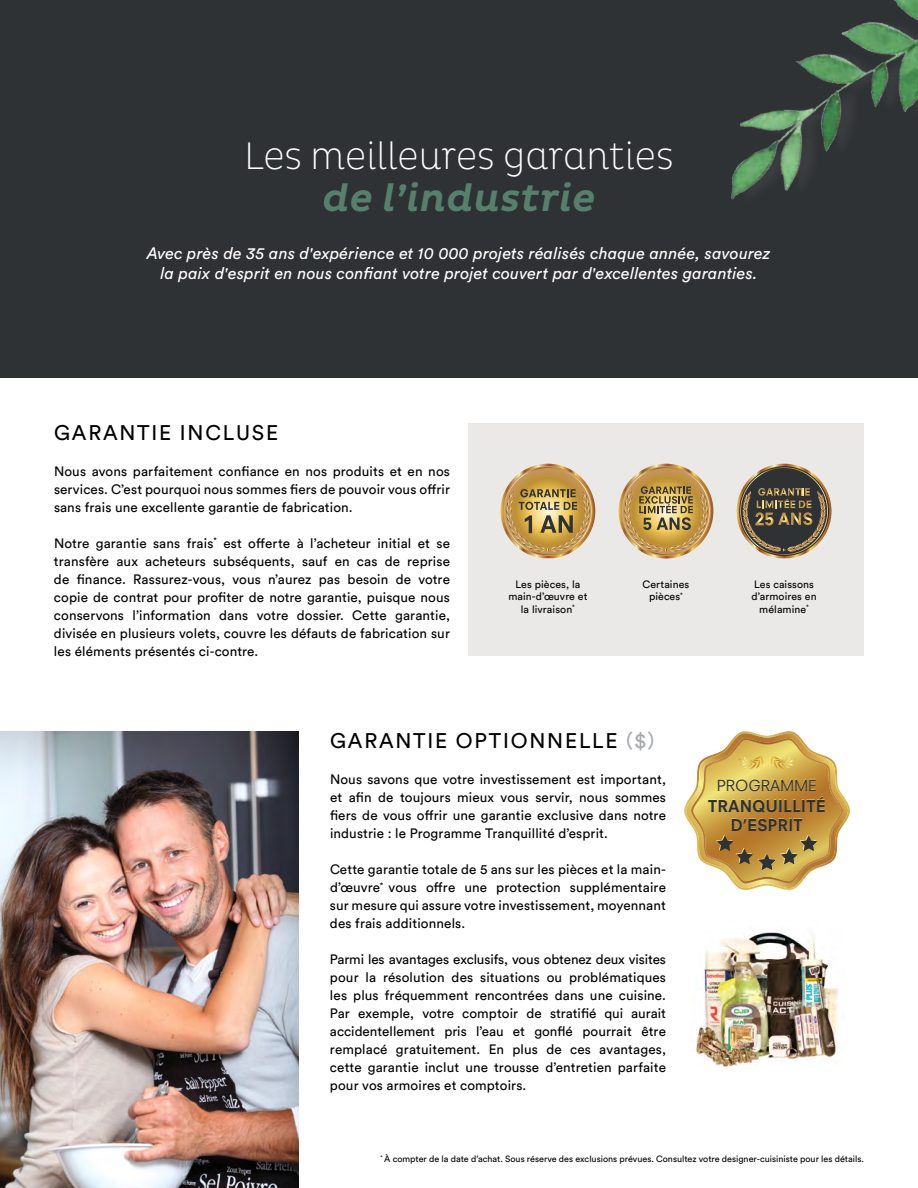
<style>
.page{position:relative;width:918px;height:1188px;background:#fff}
.page>*{position:absolute;margin:0;border:0;box-sizing:border-box;transform-origin:0 0}
.t1{font:200 39px "Pluto Cond";color:#fff}
.t2{font:italic 500 39px "Pluto";color:#56806c}
.t3{font:21px "Circular Std";letter-spacing:.085em;color:#000}
.t4{font:italic 16.5px/19.8px "Circular Std";letter-spacing:.01em;color:#fff;text-align:center}
.t5{font:800 15.9px/19.2px "Neuzeit SLT Std";color:#2f3235;text-align:center}
.t6{font:15px "Neuzeit SLT Std";color:#2f3235}
.t7{font:13.5px/18px "Circular Std";letter-spacing:.01em;color:#000;text-align:justify}
.t8{font:10.5px/12.6px "Circular Std";letter-spacing:.01em;color:#000;text-align:center}
.t9{font:9px "Circular Std";color:#000}
.t10{font:5.25px "Circular Std";color:#000}
.s1{color:#a7a9ac}
</style>
<div class="page">
<svg style="left:684px;top:731px;width:166px;height:159px"></svg>
<img style="left:696px;top:932px;width:143px;height:136px">
<div style="left:468px;top:423px;width:396px;height:233px;background:#eae9e7"></div>
<svg style="left:500px;top:464px;width:95px;height:94px"></svg>
<svg style="left:619px;top:464px;width:94px;height:95px"></svg>
<svg style="left:622px;top:467px;width:88px;height:88px;background:#c0a164"></svg>
<svg style="left:737px;top:464px;width:95px;height:94px"></svg>
<div style="left:0;top:0;width:918px;height:378px;background:#2f3235"></div>
<img style="left:731px;top:0;width:187px;height:200px">
<img style="left:0;top:731px;width:298px;height:457px">
<h1 class="t1" style="left:244px;top:133px;width:431px">Les meilleures garanties</h1>
<h1 class="t2" style="left:322px;top:176px;width:275px">de l’industrie</h1>
<p class="t4" style="left:147px;top:243px;width:625px">Avec près de 35 ans d'expérience et 10 000 projets réalisés chaque année, savourez la paix d'esprit en nous confiant votre projet couvert par d'excellentes garanties.</p>
<h2 class="t3" style="left:54px;top:420px;width:226px">GARANTIE INCLUSE</h2>
<p class="t7" style="left:54px;top:462px;width:398px">Nous avons parfaitement confiance en nos produits et en nos services. C’est pourquoi nous sommes fiers de pouvoir vous offrir sans frais une excellente garantie de fabrication.</p>
<p class="t7" style="left:54px;top:534px;width:398px">Notre garantie sans frais<sup>*</sup> est offerte à l’acheteur initial et se transfère aux acheteurs subséquents, sauf en cas de reprise de finance. Rassurez-vous, vous n’aurez pas besoin de votre copie de contrat pour profiter de notre garantie, puisque nous conservons l’information dans votre dossier. Cette garantie, divisée en plusieurs volets, couvre les défauts de fabrication sur les éléments présentés ci-contre.</p>
<p class="t8" style="left:508px;top:577px;width:81px">Les pièces, la main-d’œuvre et la livraison<sup>*</sup></p>
<p class="t8" style="left:643px;top:577px;width:48px">Certaines pièces<sup>*</sup></p>
<p class="t8" style="left:751px;top:577px;width:67px">Les caissons d’armoires en mélamine<sup>*</sup></p>
<h2 class="t3" style="left:330px;top:728px;width:326px">GARANTIE OPTIONNELLE <span class="s1">($)</span></h2>
<p class="t7" style="left:330px;top:770px;width:338px">Nous savons que votre investissement est important, et afin de toujours mieux vous servir, nous sommes fiers de vous offrir une garantie exclusive dans notre industrie : le Programme Tranquillité d’esprit.</p>
<p class="t7" style="left:330px;top:860px;width:338px">Cette garantie totale de 5 ans sur les pièces et la main&shy;d’œuvre<sup>*</sup> vous offre une protection supplémentaire sur mesure qui assure votre investissement, moyennant des frais additionnels.</p>
<p class="t7" style="left:330px;top:950px;width:338px">Parmi les avantages exclusifs, vous obtenez deux visites pour la résolution des situations ou problématiques les plus fréquemment rencontrées dans une cuisine.<br>Par exemple, votre comptoir de stratifié qui aurait accidentellement pris l’eau et gonflé pourrait être remplacé gratuitement. En plus de ces avantages, cette garantie inclut une trousse d’entretien parfaite pour vos armoires et comptoirs.</p>
<p class="t6" style="left:717px;top:776px;width:101px">PROGRAMME</p>
<p class="t5" style="left:708px;top:796px;width:119px">TRANQUILLITÉ<br>D’ESPRIT</p>
<p class="t10" style="left:381px;top:1154px;width:4px">*</p>
<p class="t9" style="left:384px;top:1154px;width:481px">À compter de la date d’achat. Sous réserve des exclusions prévues. Consultez votre designer-cuisiniste pour les détails.</p>
</div>
